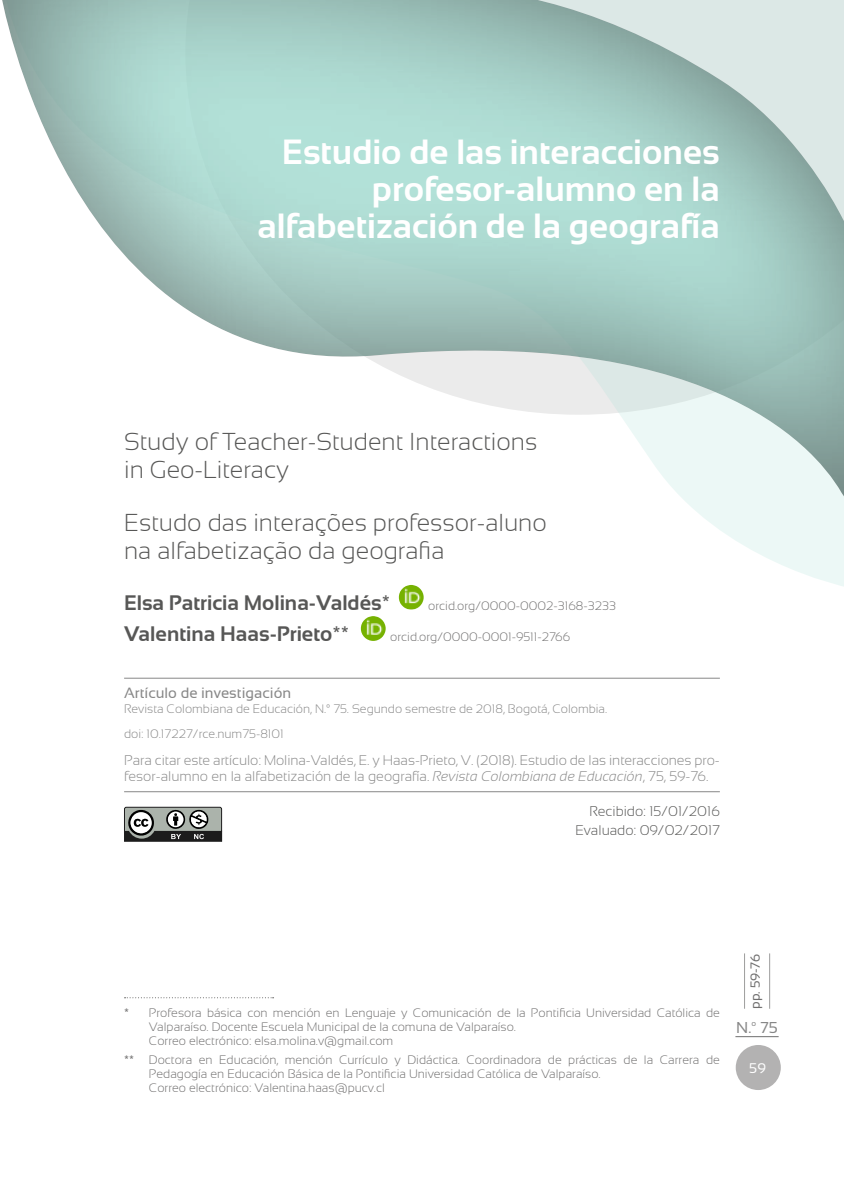
<style>
.page{position:relative;width:844px;height:1191px;background:#fff}
.page>*{position:absolute;margin:0;border:0;box-sizing:border-box;transform-origin:0 0}
.t1{font:700 35px/36.8px "Sansation";color:#fff;text-align:right}
.t2{font:300 24.5px/28px "Sansation";color:#575756}
.t3{font:700 21px "Sansation";color:#575756}
.t4{font:15.75px "Sansation";color:#878787}
.t5{font:14.88px "Sansation";color:#878787}
.t6{font:300 14px/16.8px "Sansation";letter-spacing:-.005em;color:#878787}
.t7{font:300 14px/19.2px "Sansation";color:#575756;text-align:right}
.t8{font:14px "Sansation";color:#fff}
.t9{font:13.12px "Sansation";color:#706f6f}
.t10{font:300 12.25px/14px "Sansation";color:#706f6f}
.t11{font:300 12.25px/24.7px "Sansation";color:#878787}
.s1{font-style:italic}
</style>
<div class="page">
<hr style="left:735px;top:1036px;width:43px;height:1px;background:#706f6f">
<div style="left:735px;top:1045px;width:45px;height:45px;background:#b3b2b2;border-radius:50%"></div>
<svg style="left:399px;top:547px;width:444px;height:47px"></svg>
<div style="left:0;top:0;width:843px;height:547px;background:#000;opacity:.75"></div>
<hr style="left:744px;top:953px;width:1px;height:55px;background:#9d9d9c">
<hr style="left:769px;top:953px;width:1px;height:55px;background:#9d9d9c">
<hr style="left:124px;top:678px;width:595px;height:1px;background:#878787">
<hr style="left:124px;top:791px;width:595px;height:1px;background:#878787">
<img style="left:399px;top:585px;width:24px;height:24px;border-radius:12px">
<img style="left:361px;top:616px;width:24px;height:25px;border-radius:12px">
<svg style="left:124px;top:997px;width:149px;height:1px"></svg>
<svg style="left:124px;top:806px;width:98px;height:36px;background:#7a7d7a"></svg>
<h1 class="t1" style="left:257px;top:134px;width:464px">Estudio de las interacciones profesor-alumno en la alfabetización de la geografía</h1>
<h2 class="t2" style="left:124px;top:427px;width:414px">Study of Teacher-Student Interactions in Geo-Literacy</h2>
<h2 class="t2" style="left:124px;top:508px;width:424px">Estudo das interações professor-aluno na alfabetização da geografia</h2>
<h3 class="t3" style="left:124px;top:590px;width:267px">Elsa Patricia Molina-Valdés*</h3>
<p class="t10" style="left:428px;top:598px;width:189px">orcid.org/0000-0002-3168-3233</p>
<h3 class="t3" style="left:124px;top:622px;width:226px">Valentina Haas-Prieto**</h3>
<p class="t10" style="left:390px;top:629px;width:181px">orcid.org/0000-0001-9511-2766</p>
<p class="t5" style="left:124px;top:685px;width:168px">Artículo de investigación</p>
<p class="t11" style="left:124px;top:696px;width:484px">Revista Colombiana de Educación, N.º 75. Segundo semestre de 2018, Bogotá, Colombia. doi: 10.17227/rce.num75-8101</p>
<p class="t6" style="left:124px;top:751px;width:597px">Para citar este artículo: Molina-Valdés, E. y Haas-Prieto, V. (2018). Estudio de las interacciones pro&shy;fesor-alumno en la alfabetización de la geografía. <span class="s1">Revista Colombiana de Educación</span>, 75, 59-76.</p>
<p class="t7" style="left:575px;top:801px;width:146px">Recibido: 15/01/2016<br>Evaluado: 09/02/2017</p>
<p class="t10" style="left:149px;top:1005px;width:572px;text-indent:-25px">* Profesora básica con mención en Lenguaje y Comunicación de la Pontificia Universidad Católica de<br>Valparaíso. Docente Escuela Municipal de la comuna de Valparaíso.<br>Correo electrónico: elsa.molina.v@gmail.com</p>
<p class="t10" style="left:149px;top:1052px;width:572px;text-indent:-25px">** Doctora en Educación, mención Currículo y Didáctica. Coordinadora de prácticas de la Carrera de<br>Pedagogía en Educación Básica de la Pontificia Universidad Católica de Valparaíso.<br>Correo electrónico: Valentina.haas@pucv.cl</p>
<p class="t9" style="left:747px;top:1008px;width:56px;rotate:-90deg">pp. 59-76</p>
<p class="t4" style="left:736px;top:1018px;width:43px">N.º 75</p>
<p class="t8" style="left:749px;top:1060px;width:18px">59</p>
</div>
